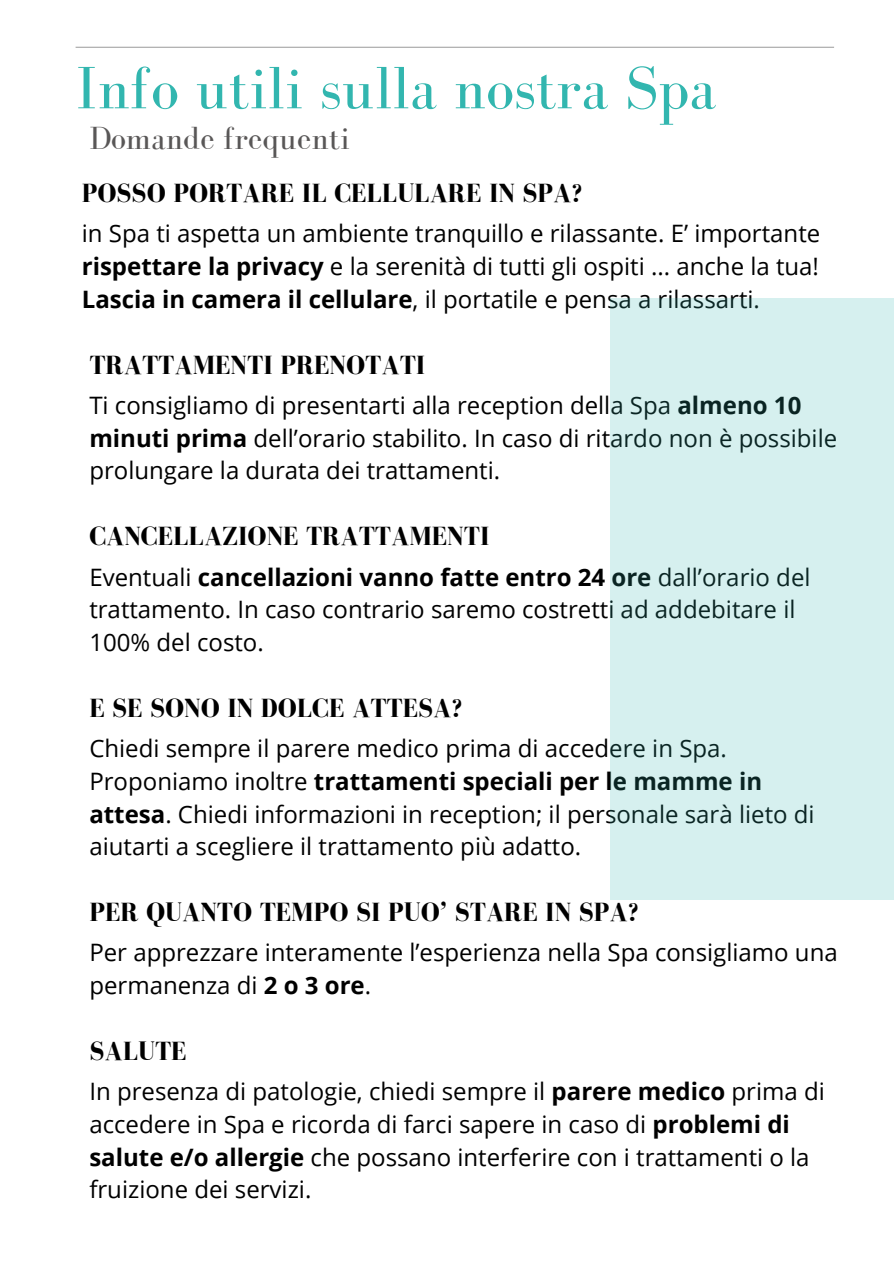
<style>
.page{position:relative;width:894px;height:1264px;background:#fff}
.page>*{position:absolute;margin:0;border:0;box-sizing:border-box;transform-origin:0 0}
.t1{font:61.5px "Bodoni FLF";color:#32b6af}
.t2{font:33px "Bodoni FLF";color:#595757}
.t3{font:700 27px "Bodoni FLF";color:#000}
.t4{font:24px/32.7px "Open Sans";color:#000}
.s1{font-weight:700}
</style>
<div class="page">
<hr style="left:76px;top:47px;width:757px;height:1px;background:#a6a6a6">
<div style="left:610px;top:298px;width:283px;height:601px;background:#d6f0ef"></div>
<h1 class="t1" style="left:76px;top:55px;width:642px">Info utili sulla nostra Spa</h1>
<h2 class="t2" style="left:89px;top:120px;width:262px">Domande frequenti</h2>
<p class="t3" style="left:82px;top:178px;width:502px">POSSO PORTARE IL CELLULARE IN SPA?</p>
<p class="t4" style="left:82px;top:217px;width:739px;text-align:justify">in Spa ti aspetta un ambiente tranquillo e rilassante. E’ importante <span class="s1">rispettare la privacy</span> e la serenità di tutti gli ospiti ... anche la tua!<br><span class="s1">Lascia in camera il cellulare</span>, il portatile e pensa a rilassarti.</p>
<p class="t3" style="left:89px;top:350px;width:337px">TRATTAMENTI PRENOTATI</p>
<p class="t4" style="left:89px;top:388px;width:749px">Ti consigliamo di presentarti alla reception della Spa <span class="s1">almeno 10 minuti prima</span> dell’orario stabilito. In caso di ritardo non è possibile prolungare la durata dei trattamenti.</p>
<p class="t3" style="left:89px;top:521px;width:401px">CANCELLAZIONE TRATTAMENTI</p>
<p class="t4" style="left:89px;top:560px;width:722px">Eventuali <span class="s1">cancellazioni vanno fatte entro 24 ore</span> dall’orario del trattamento. In caso contrario saremo costretti ad addebitare il<br>100% del costo.</p>
<p class="t3" style="left:89px;top:693px;width:374px">E SE SONO IN DOLCE ATTESA?</p>
<p class="t4" style="left:89px;top:731px;width:726px">Chiedi sempre il parere medico prima di accedere in Spa.<br>Proponiamo inoltre <span class="s1">trattamenti speciali per le mamme in attesa</span>. Chiedi informazioni in reception; il personale sarà lieto di aiutarti a scegliere il trattamento più adatto.</p>
<p class="t3" style="left:89px;top:897px;width:550px">PER QUANTO TEMPO SI PUO’ STARE IN SPA?</p>
<p class="t4" style="left:89px;top:935px;width:749px">Per apprezzare interamente l’esperienza nella Spa consigliamo una permanenza di <span class="s1">2 o 3 ore</span>.</p>
<p class="t3" style="left:89px;top:1036px;width:99px">SALUTE</p>
<p class="t4" style="left:89px;top:1074px;width:736px">In presenza di patologie, chiedi sempre il <span class="s1">parere medico</span> prima di accedere in Spa e ricorda di farci sapere in caso di <span class="s1">problemi di salute e/o allergie</span> che possano interferire con i trattamenti o la fruizione dei servizi.</p>
</div>
